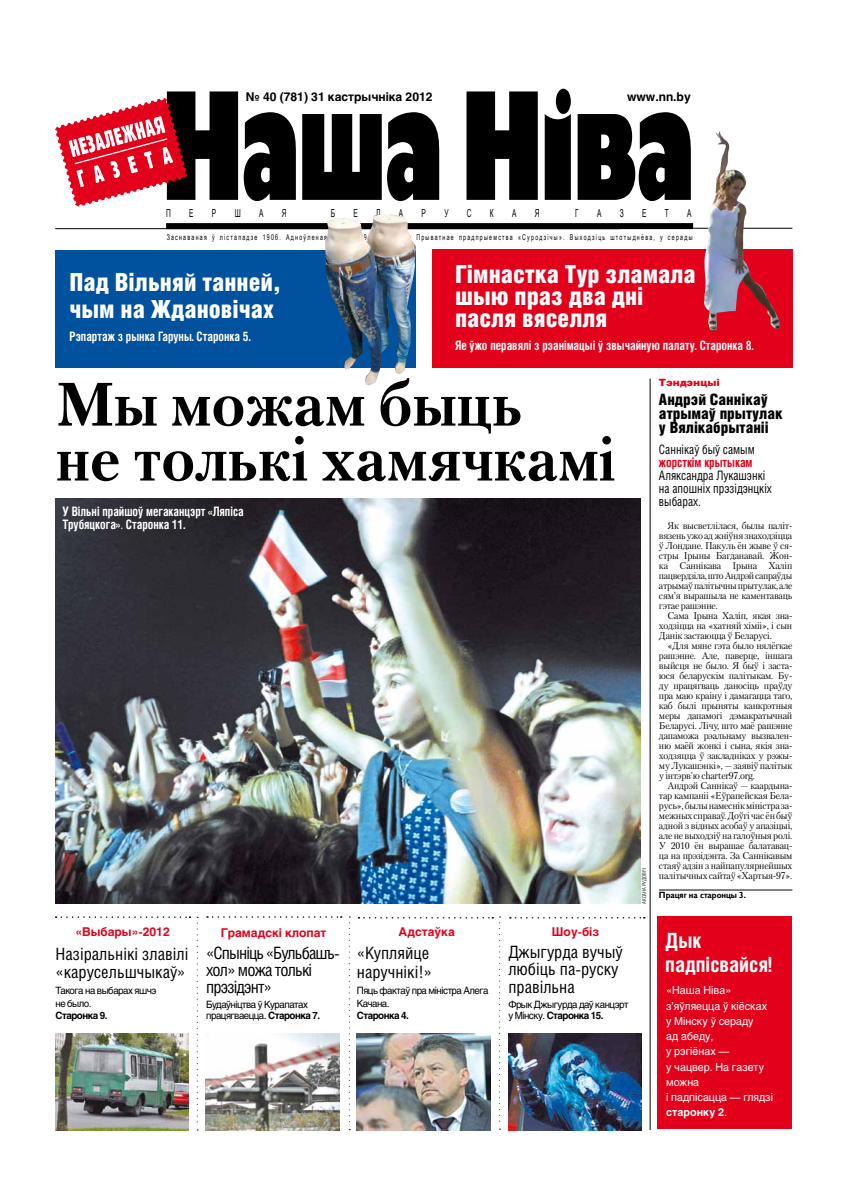
<style>
.page{position:relative;width:842px;height:1191px;background:#fff}
.page>*{position:absolute;margin:0;border:0;box-sizing:border-box;transform-origin:0 0}
.t1{font:700 61px/54.9px "Petersburg C";color:#000}
.t2{font:25px/22px "Helios Cond Black C";color:#fff}
.t3{font:700 21px/24px "Helios Cond C";color:#fff}
.t4{font:17px/17px "Helios Cond C";color:#000}
.t5{font:17px/17px "Helios Cond C";letter-spacing:-.05em;color:#000}
.t6{font:15.7px/14.1px "Helios Cond Black C";color:#000}
.t7{font:700 13px/13px "Helios Cond C";color:#fff;scale:.9 1}
.t8{font:13px/13px "Helios Cond C";color:#000;scale:.9 1}
.t9{font:700 13px "Helios Cond C";color:#e2001a;scale:.9 1}
.t10{font:700 12px "Helios C";color:#e2001a}
.t11{font:700 12px "Helios C";color:#000}
.t12{font:11px/15.3px "Helios C";color:#fff}
.t13{font:11px "Arial Narrow";color:#000;scale:.73 1}
.t14{font:10px/11px "Helios C";letter-spacing:-.05em;color:#000}
.t15{font:700 10px "Helios C";letter-spacing:-.05em;color:#000}
.t16{font:900 10px "Arial";color:#e2001a}
.t17{font:9.7px/10px "Petersburg C";letter-spacing:-.025em;color:#000;text-align:justify}
.t18{font:700 9px "Gals C";color:#000;scale:.9 1}
.t19{font:8px "Arial Narrow";letter-spacing:.195em;color:#000;scale:.8 1}
.t20{font:5.5px "Helios Cond Light C";color:#000}
.s1{font-weight:400}
.s2{font-weight:700}
</style>
<div class="page">
<svg style="left:207px;top:916px;width:135px;height:1px"></svg>
<svg style="left:358px;top:917px;width:135px;height:1px"></svg>
<svg style="left:510px;top:917px;width:135px;height:1px"></svg>
<svg style="left:349px;top:916px;width:1px;height:214px"></svg>
<svg style="left:499px;top:916px;width:2px;height:213px"></svg>
<svg style="left:244px;top:112px;width:52px;height:89px;background:#2d2d2d"></svg>
<svg style="left:302px;top:112px;width:137px;height:89px"></svg>
<svg style="left:466px;top:91px;width:72px;height:109px;background:#282828"></svg>
<svg style="left:545px;top:89px;width:26px;height:111px;background:#282828"></svg>
<svg style="left:578px;top:112px;width:113px;height:89px"></svg>
<hr style="left:55px;top:228px;width:564px;height:1px;background:#000">
<div style="left:166px;top:223px;width:527px;height:6px;background:#000"></div>
<hr style="left:693px;top:228px;width:99px;height:1px;background:#000">
<svg style="left:55px;top:91px;width:183px;height:116px"></svg>
<div style="left:657px;top:916px;width:135px;height:213px;background:#e2001a"></div>
<hr style="left:650px;top:378px;width:1px;height:752px;background:#000">
<div style="left:55px;top:250px;width:361px;height:118px;background:#00519e"></div>
<div style="left:432px;top:250px;width:360px;height:118px;background:#e2001a"></div>
<svg style="left:56px;top:916px;width:134px;height:2px"></svg>
<svg style="left:197px;top:917px;width:1px;height:213px"></svg>
<hr style="left:659px;top:889px;width:133px;height:1px;background:#000">
<img style="left:55px;top:498px;width:586px;height:405px">
<img style="left:206px;top:1033px;width:134px;height:97px">
<img style="left:55px;top:1033px;width:133px;height:97px">
<img style="left:509px;top:1033px;width:132px;height:97px">
<img style="left:357px;top:1033px;width:134px;height:97px">
<img style="left:703px;top:131px;width:78px;height:200px">
<img style="left:325px;top:214px;width:91px;height:171px">
<p class="t11" style="left:246px;top:90px;width:188px">№ 40 (781) 31 кастрычніка 2012</p>
<p class="t11" style="left:627px;top:90px;width:65px">www.nn.by</p>
<p class="t13" style="left:166px;top:205px;width:8px">П</p>
<p class="t13" style="left:189px;top:205px;width:8px">Е</p>
<p class="t13" style="left:212px;top:205px;width:8px">Р</p>
<p class="t13" style="left:235px;top:205px;width:10px">Ш</p>
<p class="t13" style="left:259px;top:205px;width:8px">А</p>
<p class="t13" style="left:282px;top:205px;width:8px">Я</p>
<p class="t13" style="left:331px;top:205px;width:7px">Б</p>
<p class="t13" style="left:353px;top:205px;width:8px">Е</p>
<p class="t13" style="left:376px;top:205px;width:7px">Л</p>
<p class="t13" style="left:399px;top:205px;width:8px">А</p>
<p class="t13" style="left:422px;top:205px;width:8px">Р</p>
<p class="t13" style="left:444px;top:205px;width:7px">У</p>
<p class="t13" style="left:467px;top:205px;width:8px">С</p>
<p class="t13" style="left:490px;top:205px;width:7px">К</p>
<p class="t13" style="left:512px;top:205px;width:8px">А</p>
<p class="t13" style="left:535px;top:205px;width:8px">Я</p>
<p class="t13" style="left:575px;top:205px;width:6px">Г</p>
<p class="t13" style="left:597px;top:205px;width:8px">А</p>
<p class="t13" style="left:620px;top:205px;width:7px">З</p>
<p class="t13" style="left:642px;top:205px;width:8px">Е</p>
<p class="t13" style="left:665px;top:205px;width:7px">Т</p>
<p class="t13" style="left:687px;top:205px;width:8px">А</p>
<p class="t19" style="left:167px;top:231px;width:659px">Заснаваная ў лістападзе 1906. Адноўленая ў маі 1991. Выдавец: Прыватнае прадпрыемства «Суродзічы». Выходзіць штотыднёва, у серады</p>
<h2 class="t2" style="left:455px;top:262px;width:242px">Гімнастка Тур зламала шыю праз два дні пасля вяселля</h2>
<h3 class="t7" style="left:455px;top:338px;width:333px">Яе ўжо перавялі з рэанімацыі ў звычайную палату. Старонка 8.</h3>
<h1 class="t1" style="left:56px;top:375px;width:561px">Мы можам быць<br>не толькі хамячкамі</h1>
<h3 class="t7" style="left:63px;top:505px;width:203px">У Вільні прайшоў мегаканцэрт «Ляпіса<br>Трубяцкога»<span class="s1">.</span> Старонка 11.</h3>
<h2 class="t2" style="left:69px;top:268px;width:213px;line-height:27px">Пад Вільняй танней, чым на Ждановічах</h2>
<h3 class="t7" style="left:69px;top:330px;width:203px">Рэпартаж з рынка Гаруны. Старонка 5.</h3>
<p class="t16" style="left:659px;top:375px;width:62px">Тэндэнцыі</p>
<h3 class="t6" style="left:659px;top:392px;width:125px">Андрэй Саннікаў атрымаў прытулак у Вялікабрытаніі</h3>
<h3 class="t8" style="left:659px;top:443px;width:108px">Саннікаў быў самым</h3>
<h3 class="t9" style="left:659px;top:455px;width:105px">жорсткім крытыкам</h3>
<h3 class="t8" style="left:659px;top:469px;width:127px">Аляксандра Лукашэнкі на апошніх прэзідэнцкіх выбарах.</h3>
<p class="t17" style="left:659px;top:520px;width:135px;text-indent:9px">Як высветлілася, былы паліт&shy;вязень ужо ад жніўня знаходзіцца ў Лондане. Пакуль ён жыве ў ся&shy;стры Ірыны Багданавай. Жон&shy;ка Саннікава Ірына Халіп пацвердзіла, што Андрэй сапраўды атрымаў палітычны прытулак, але сям’я вырашыла не каментаваць гэтае рашэнне.</p>
<p class="t17" style="left:659px;top:610px;width:135px;text-indent:9px">Сама Ірына Халіп, якая зна&shy;ходзіцца на «хатняй хіміі», і сын Данік застаюцца ў Беларусі.</p>
<p class="t17" style="left:659px;top:640px;width:135px;text-indent:9px">«Для мяне гэта было нялёгкае рашэнне. Але, паверце, іншага выйсця не было. Я быў і заста&shy;юся беларускім палітыкам. Бу&shy;ду працягваць даносіць праўду пра маю краіну і дамагацца таго, каб былі прыняты канкрэтныя меры дапамогі дэмакратычнай Беларусі. Лічу, што маё рашэнне дапаможа рэальнаму вызвален&shy;ню маёй жонкі і сына, якія зна&shy;ходзяцца ў закладніках у рэжы&shy;му Лукашэнкі», — заявіў палітык у інтэрв'ю charter97.org.</p>
<p class="t17" style="left:659px;top:780px;width:135px;text-indent:9px">Андрэй Саннікаў — каардына&shy;тар кампаніі «Еўрапейская Бела&shy;русь», былы намеснік міністра за&shy;межных справаў. Доўгі час ён быў адной з відных асобаў у апазіцыі, але не выходзіў на галоўныя ролі.<br>У 2010 ён вырашае балатавац&shy;ца на прэзідэнта. За Саннікавым стаяў адзін з найпапулярнейшых палітычных сайтаў «Хартыя-97».</p>
<p class="t18" style="left:659px;top:890px;width:98px">Працяг на старонцы 3.</p>
<p class="t20" style="left:641px;top:903px;width:37px;rotate:-90deg">Аксана Рудовіч</p>
<p class="t10" style="left:75px;top:925px;width:96px">«Выбары»-2012</p>
<h3 class="t4" style="left:56px;top:944px;width:134px;line-height:18.2px">Назіральнікі злавілі «карусельшчыкаў»</h3>
<p class="t14" style="left:56px;top:984px;width:103px;line-height:12.2px">Такога на выбарах яшчэ не было.</p>
<p class="t15" style="left:56px;top:1009px;width:53px">Старонка 9.</p>
<p class="t10" style="left:221px;top:925px;width:107px">Грамадскі клопат</p>
<p class="t10" style="left:399px;top:925px;width:58px">Адстаўка</p>
<p class="t10" style="left:552px;top:925px;width:49px">Шоу-біз</p>
<h3 class="t5" style="left:206px;top:944px;width:135px">«Спыніць «Бульбашъ&shy;хол» можа толькі прэзідэнт»</h3>
<p class="t14" style="left:206px;top:999px;width:115px">Будаўніцтва ў Курапатах працягваецца. <span class="s2">Старонка 7.</span></p>
<h3 class="t4" style="left:508px;top:943px;width:116px">Джыгурда вучыў любіць па-руску правільна</h3>
<p class="t14" style="left:508px;top:998px;width:122px">Фрык Джыгурда даў канцэрт у Мінску. <span class="s2">Старонка 15.</span></p>
<h3 class="t4" style="left:357px;top:944px;width:77px;line-height:18.3px">«Купляйце наручнікі!»</h3>
<p class="t14" style="left:357px;top:984px;width:133px;line-height:12.3px">Пяць фактаў пра міністра Алега<br>Качана.</p>
<p class="t15" style="left:357px;top:1009px;width:53px">Старонка 4.</p>
<h3 class="t3" style="left:665px;top:928px;width:108px">Дык падпісвайся!</h3>
<p class="t12" style="left:666px;top:982px;width:108px">«Наша Ніва» з’яўляецца ў кіёсках у Мінску ў сераду<br>ад абеду,<br>у рэгіёнах —<br>у чацвер. На газету можна<br>і падпісацца — глядзі <span class="s2">старонку 2</span>.</p>
</div>
